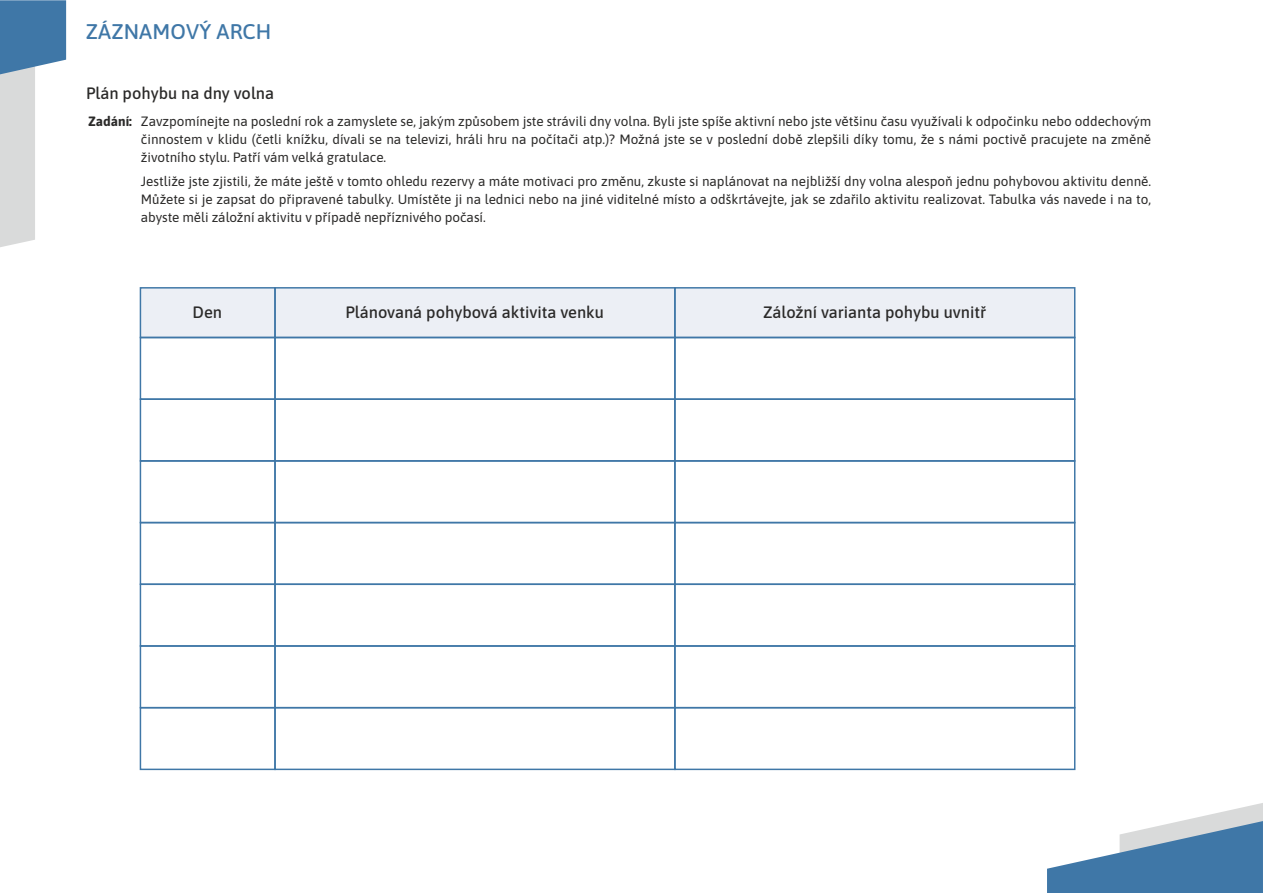
<style>
.page{position:relative;width:1263px;height:893px;background:#fff}
.page>*{position:absolute;margin:0;border:0;box-sizing:border-box;transform-origin:0 0}
.t1{font:500 21.15px "Asap";letter-spacing:.01em;color:#3f77a7}
.t2{font:500 16.5px "Asap";color:#2b2a29}
.t3{font:13.5px/17.9px "Asap";color:#2b2a29;text-align:justify}
.t4{font:700 13.5px "Asap";color:#2b2a29}
</style>
<div class="page">
<div style="left:140px;top:288px;width:935px;height:49px;background:#eceff5"></div>
<svg style="left:0;top:0;width:66px;height:247px"></svg>
<svg style="left:1047px;top:803px;width:216px;height:90px"></svg>
<div style="left:140px;top:287px;width:136px;height:51px;border:1px solid #3f77a7"></div>
<div style="left:274px;top:287px;width:402px;height:51px;border:1px solid #3f77a7"></div>
<div style="left:674px;top:287px;width:401px;height:51px;border:1px solid #3f77a7"></div>
<div style="left:140px;top:337px;width:136px;height:63px;border:1px solid #3f77a7"></div>
<div style="left:274px;top:337px;width:402px;height:63px;border:1px solid #3f77a7"></div>
<div style="left:674px;top:337px;width:401px;height:63px;border:1px solid #3f77a7"></div>
<div style="left:140px;top:398px;width:136px;height:64px;border:1px solid #3f77a7"></div>
<div style="left:140px;top:460px;width:136px;height:63px;border:1px solid #3f77a7"></div>
<div style="left:140px;top:522px;width:136px;height:63px;border:1px solid #3f77a7"></div>
<div style="left:140px;top:583px;width:136px;height:64px;border:1px solid #3f77a7"></div>
<div style="left:140px;top:645px;width:136px;height:63px;border:1px solid #3f77a7"></div>
<div style="left:140px;top:707px;width:136px;height:63px;border:1px solid #3f77a7"></div>
<div style="left:274px;top:398px;width:402px;height:64px;border:1px solid #3f77a7"></div>
<div style="left:274px;top:460px;width:402px;height:63px;border:1px solid #3f77a7"></div>
<div style="left:274px;top:522px;width:402px;height:63px;border:1px solid #3f77a7"></div>
<div style="left:274px;top:583px;width:402px;height:64px;border:1px solid #3f77a7"></div>
<div style="left:274px;top:645px;width:402px;height:63px;border:1px solid #3f77a7"></div>
<div style="left:274px;top:707px;width:402px;height:63px;border:1px solid #3f77a7"></div>
<div style="left:674px;top:398px;width:401px;height:64px;border:1px solid #3f77a7"></div>
<div style="left:674px;top:460px;width:401px;height:63px;border:1px solid #3f77a7"></div>
<div style="left:674px;top:522px;width:401px;height:63px;border:1px solid #3f77a7"></div>
<div style="left:674px;top:583px;width:401px;height:64px;border:1px solid #3f77a7"></div>
<div style="left:674px;top:645px;width:401px;height:63px;border:1px solid #3f77a7"></div>
<div style="left:674px;top:707px;width:401px;height:63px;border:1px solid #3f77a7"></div>
<h1 class="t1" style="left:86px;top:19px;width:187px">ZÁZNAMOVÝ ARCH</h1>
<p class="t2" style="left:86px;top:83px;width:189px">Plán pohybu na dny volna</p>
<p class="t4" style="left:88px;top:113px;width:45px">Zadání:</p>
<p class="t3" style="left:141px;top:112px;width:1012px">Zavzpomínejte na poslední rok a zamyslete se, jakým způsobem jste strávili dny volna. Byli jste spíše aktivní nebo jste většinu času využívali k odpočinku nebo oddechovým činnostem v klidu (četli knížku, dívali se na televizi, hráli hru na počítači atp.)? Možná jste se v poslední době zlepšili díky tomu, že s námi poctivě pracujete na změně životního stylu. Patří vám velká gratulace.</p>
<p class="t3" style="left:141px;top:173px;width:1012px">Jestliže jste zjistili, že máte ještě v tomto ohledu rezervy a máte motivaci pro změnu, zkuste si naplánovat na nejbližší dny volna alespoň jednu pohybovou aktivitu denně.<br>Můžete si je zapsat do připravené tabulky. Umístěte ji na lednici nebo na jiné viditelné místo a odškrtávejte, jak se zdařilo aktivitu realizovat. Tabulka vás navede i na to, abyste měli záložní aktivitu v případě nepříznivého počasí.</p>
<p class="t2" style="left:193px;top:303px;width:31px">Den</p>
<p class="t2" style="left:346px;top:303px;width:260px">Plánovaná pohybová aktivita venku</p>
<p class="t2" style="left:763px;top:303px;width:224px">Záložní varianta pohybu uvnitř</p>
</div>
